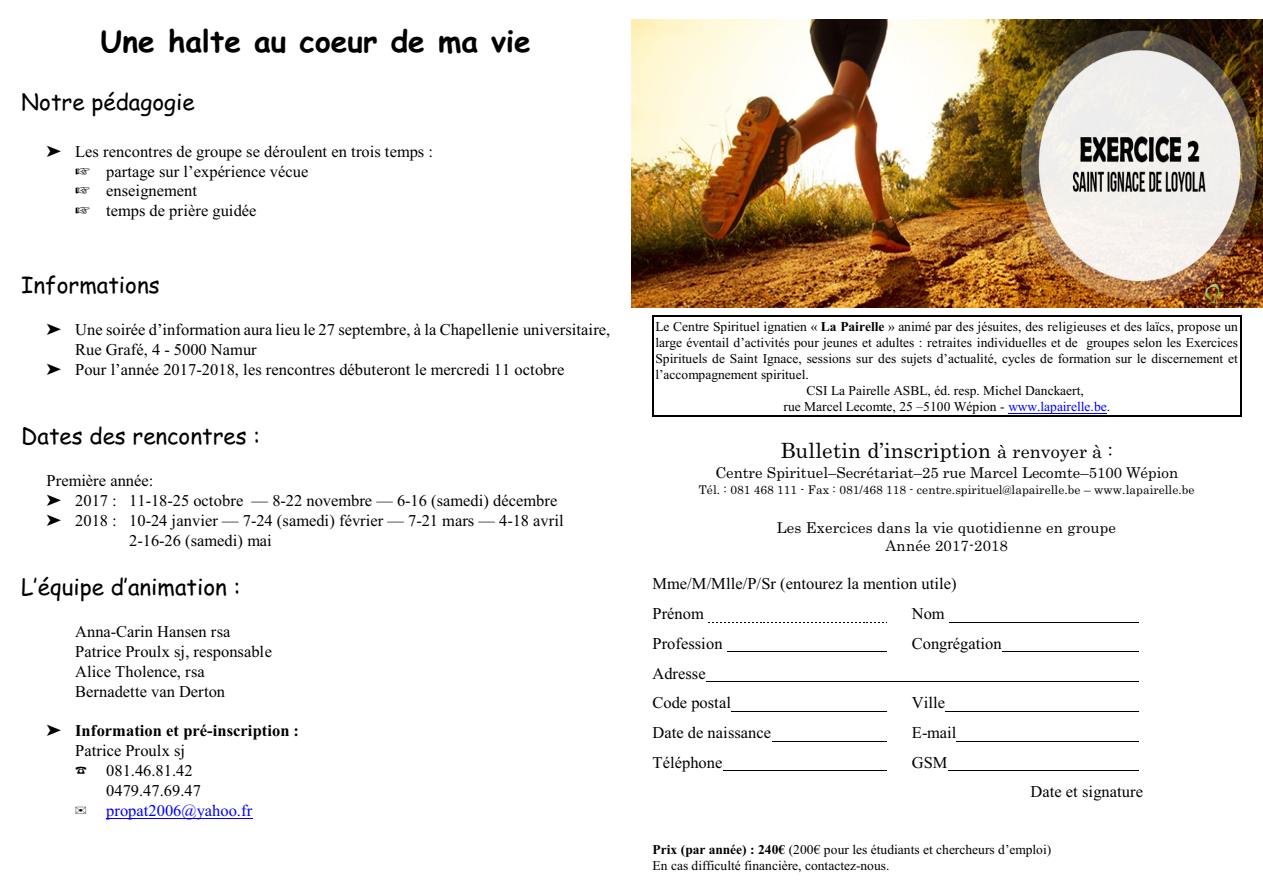
<style>
.page{position:relative;width:1263px;height:893px;background:#fff}
.page>*{position:absolute;margin:0;border:0;box-sizing:border-box;transform-origin:0 0}
.t1{font:700 30px "Comic Sans MS";color:#000}
.t2{font:22.5px "Comic Sans MS";color:#000}
.t3{font:21px "Century";letter-spacing:.01em;color:#000}
.t4{font:16.5px/19.8px "Times New Roman";color:#000}
.t5{font:700 16.5px "Times New Roman";color:#000}
.t6{font:16.5px "Times New Roman";color:#00f}
.t7{font:15px/18.8px "Century";letter-spacing:.005em;color:#000;text-align:center}
.t8{font:13.5px/16px "Times New Roman";color:#000}
.t9{font:12px "Century";color:#000}
.s1{font-weight:700}
.s2{color:#00f}
.s3{font-size:18px}
</style>
<div class="page">
<hr style="left:106px;top:818px;width:147px;height:1px;background:#00f">
<img style="left:631px;top:20px;width:632px;height:287px">
<hr style="left:1008px;top:413px;width:99px;height:1px;background:#00f">
<hr style="left:652px;top:315px;width:2px;height:102px;background:#000">
<hr style="left:1240px;top:315px;width:1px;height:102px;background:#000">
<hr style="left:652px;top:315px;width:589px;height:1px;background:#000">
<hr style="left:652px;top:415px;width:589px;height:2px;background:#000">
<svg style="left:708px;top:622px;width:179px;height:1px"></svg>
<hr style="left:949px;top:622px;width:189px;height:1px;background:#000">
<hr style="left:727px;top:651px;width:159px;height:1px;background:#000">
<hr style="left:1002px;top:651px;width:136px;height:1px;background:#000">
<hr style="left:706px;top:681px;width:432px;height:1px;background:#000">
<hr style="left:731px;top:711px;width:155px;height:1px;background:#000">
<hr style="left:945px;top:711px;width:193px;height:1px;background:#000">
<hr style="left:771px;top:740px;width:115px;height:1px;background:#000">
<hr style="left:957px;top:740px;width:181px;height:1px;background:#000">
<hr style="left:723px;top:770px;width:163px;height:1px;background:#000">
<hr style="left:948px;top:770px;width:190px;height:1px;background:#000">
<h1 class="t1" style="left:100px;top:28px;width:432px">Une halte au coeur de ma vie</h1>
<h2 class="t2" style="left:21px;top:92px;width:175px">Notre pédagogie</h2>
<p class="t4" style="left:106px;top:143px;width:328px;text-indent:-31px">Les rencontres de groupe se déroulent en trois temps : partage sur l’expérience vécue<br>enseignement<br>temps de prière guidée</p>
<h2 class="t2" style="left:21px;top:275px;width:140px">Informations</h2>
<p class="t4" style="left:75px;top:322px;width:537px">Une soirée d’information aura lieu le 27 septembre, à la Chapellenie universitaire,<br>Rue Grafé, 4 - 5000 Namur<br>Pour l’année 2017-2018, les rencontres débuteront le mercredi 11 octobre</p>
<h2 class="t2" style="left:21px;top:426px;width:240px">Dates des rencontres :</h2>
<p class="t4" style="left:47px;top:473px;width:108px">Première année:</p>
<p class="t4" style="left:75px;top:492px;width:484px">2017 : 11-18-25 octobre — 8-22 novembre — 6-16 (samedi) décembre</p>
<p class="t4" style="left:75px;top:512px;width:490px">2018 : 10-24 janvier — 7-24 (samedi) février — 7-21 mars — 4-18 avril</p>
<p class="t4" style="left:129px;top:532px;width:144px">2-16-26 (samedi) mai</p>
<h2 class="t2" style="left:21px;top:577px;width:221px">L’équipe d’animation :</h2>
<p class="t4" style="left:75px;top:624px;width:198px">Anna-Carin Hansen rsa<br>Patrice Proulx sj, responsable<br>Alice Tholence, rsa<br>Bernadette van Derton</p>
<p class="t5" style="left:75px;top:725px;width:225px">Information et pré-inscription :</p>
<p class="t4" style="left:106px;top:742px;width:96px;text-indent:-31px">Patrice Proulx sj<br>081.46.81.42<br>0479.47.69.47</p>
<p class="t6" style="left:106px;top:804px;width:148px">propat2006@yahoo.fr</p>
<p class="t8" style="left:655px;top:320px;width:584px">Le Centre Spirituel ignatien « <span class="s1">La Pairelle</span> » animé par des jésuites, des religieuses et des laïcs, propose un</p>
<p class="t8" style="left:655px;top:336px;width:584px">large éventail d’activités pour jeunes et adultes : retraites individuelles et de groupes selon les Exercices</p>
<p class="t8" style="left:655px;top:352px;width:584px">Spirituels de Saint Ignace, sessions sur des sujets d’actualité, cycles de formation sur le discernement et</p>
<p class="t8" style="left:655px;top:368px;width:155px">l’accompagnement spirituel.</p>
<p class="t8" style="left:806px;top:384px;width:279px">CSI La Pairelle ASBL, éd. resp. Michel Danckaert,</p>
<p class="t8" style="left:783px;top:400px;width:328px">rue Marcel Lecomte, 25 –5100 Wépion - <span class="s2">www.lapairelle.be</span>.</p>
<p class="t3" style="left:780px;top:442px;width:334px">Bulletin d’inscription <span class="s3">à renvoyer à :</span></p>
<p class="t7" style="left:715px;top:464px;width:464px">Centre Spirituel–Secrétariat–25 rue Marcel Lecomte–5100 Wépion</p>
<p class="t9" style="left:699px;top:485px;width:497px">Tél. : 081 468 111 - Fax : 081/468 118 - centre.spirituel@lapairelle.be – www.lapairelle.be</p>
<p class="t7" style="left:777px;top:519px;width:341px">Les Exercices dans la vie quotidienne en groupe<br>Année 2017-2018</p>
<p class="t4" style="left:652px;top:571px;width:306px;line-height:29.7px">Mme/M/Mlle/P/Sr (entourez la mention utile)<br>Prénom</p>
<p class="t4" style="left:912px;top:605px;width:34px">Nom</p>
<p class="t4" style="left:652px;top:635px;width:72px">Profession</p>
<p class="t4" style="left:912px;top:635px;width:91px">Congrégation</p>
<p class="t4" style="left:652px;top:660px;width:80px;line-height:29.7px">Adresse<br>Code postal</p>
<p class="t4" style="left:912px;top:694px;width:35px">Ville</p>
<p class="t4" style="left:652px;top:724px;width:120px">Date de naissance</p>
<p class="t4" style="left:912px;top:724px;width:46px">E-mail</p>
<p class="t4" style="left:652px;top:754px;width:71px">Téléphone</p>
<p class="t4" style="left:912px;top:754px;width:37px">GSM</p>
<p class="t4" style="left:1030px;top:783px;width:114px">Date et signature</p>
<p class="t8" style="left:652px;top:842px;width:400px"><span class="s1">Prix (par année) : 240€</span> (200€ pour les étudiants et chercheurs d’emploi)<br>En cas difficulté financière, contactez-nous.</p>
</div>
